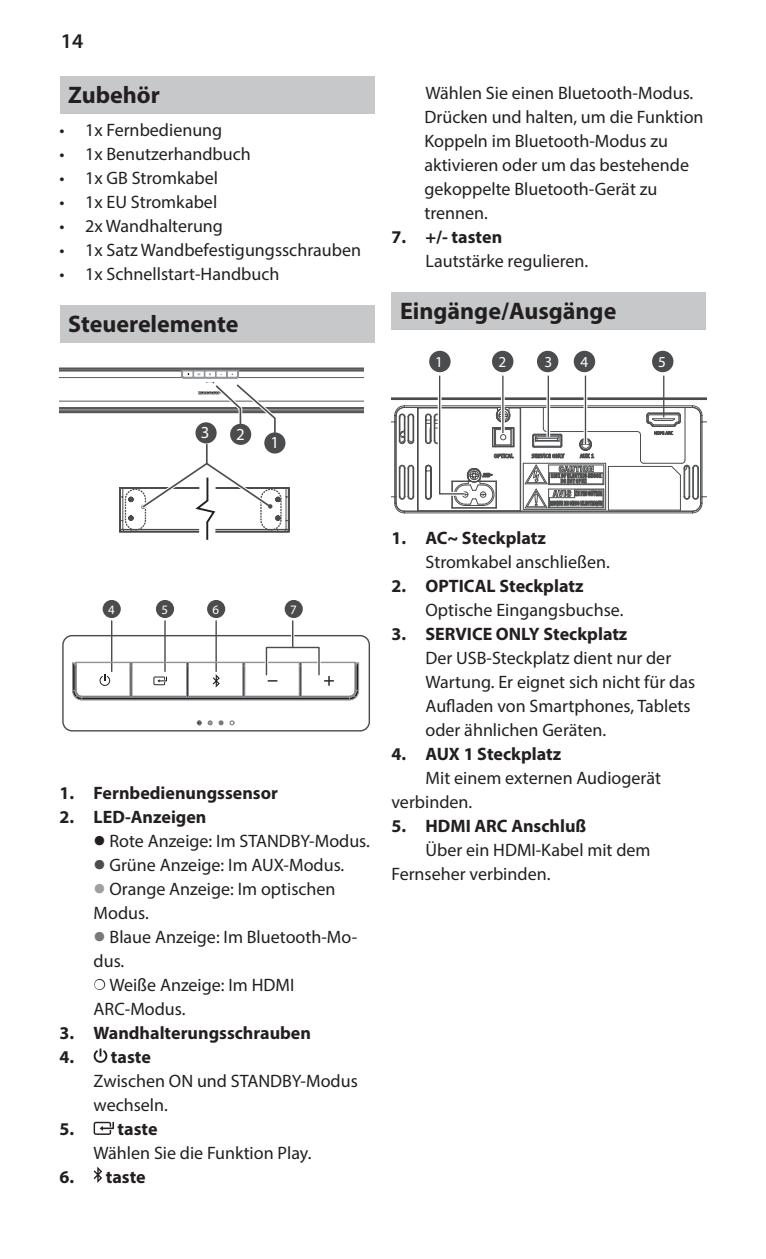
<style>
.page{position:relative;width:766px;height:1259px;background:#fff}
.page>*{position:absolute;margin:0;border:0;box-sizing:border-box;transform-origin:0 0}
.t1{font:700 24px "Myriad Pro";color:#231f20}
.t2{font:600 21px "Myriad Pro";color:#231f20}
.t3{font:18px/24px "Myriad Pro";color:#231f20}
.t4{font:700 18px "Myriad Pro";color:#231f20}
.t5{font:16.8px "Myriad Pro";color:#fff}
.t6{font:15.3px "Myriad Pro";color:#fff}
.t7{font:12.9px "Myriad Pro";color:#fff}
.s1{font-weight:700;font-size:36px}
.s2{font-weight:700;font-size:36px;color:#4b4c4d}
.s3{font-weight:700;font-size:36px;color:#9d9fa2}
.s4{font-weight:700;font-size:36px;color:#76787b}
</style>
<div class="page">
<div style="left:60px;top:77px;width:314px;height:37px;background:#c7c8ca"></div>
<div style="left:60px;top:306px;width:314px;height:37px;background:#c7c8ca"></div>
<div style="left:195px;top:422px;width:21px;height:21px;background:#4b4c4d;border-radius:50%"></div>
<div style="left:264px;top:432px;width:21px;height:21px;background:#4b4c4d;border-radius:50%"></div>
<div style="left:230px;top:424px;width:21px;height:21px;background:#4b4c4d;border-radius:50%"></div>
<svg style="left:60px;top:367px;width:304px;height:69px"></svg>
<svg style="left:119px;top:443px;width:170px;height:97px"></svg>
<svg style="left:94px;top:1048px;width:13px;height:15px"></svg>
<svg style="left:94px;top:1121px;width:20px;height:14px"></svg>
<svg style="left:94px;top:1166px;width:8px;height:17px"></svg>
<div style="left:391px;top:293px;width:315px;height:37px;background:#c7c8ca"></div>
<div style="left:103px;top:600px;width:18px;height:18px;background:#4b4c4d;border-radius:50%"></div>
<hr style="left:111px;top:621px;width:1px;height:50px;background:#4b4c4d">
<div style="left:156px;top:600px;width:18px;height:18px;background:#4b4c4d;border-radius:50%"></div>
<hr style="left:164px;top:621px;width:2px;height:50px;background:#4b4c4d">
<div style="left:207px;top:600px;width:18px;height:18px;background:#4b4c4d;border-radius:50%"></div>
<hr style="left:215px;top:621px;width:2px;height:50px;background:#4b4c4d">
<div style="left:284px;top:600px;width:19px;height:18px;background:#4b4c4d;border-radius:50%"></div>
<svg style="left:208px;top:720px;width:4px;height:5px"></svg>
<svg style="left:219px;top:720px;width:4px;height:5px"></svg>
<svg style="left:230px;top:720px;width:4px;height:5px"></svg>
<svg style="left:197px;top:720px;width:5px;height:5px"></svg>
<div style="left:62px;top:635px;width:308px;height:96px;border:1px solid #4b4c4d;border-radius:9px"></div>
<hr style="left:291px;top:621px;width:3px;height:26px;background:#fff">
<div style="left:265px;top:646px;width:55px;height:30px;border:3px solid #fff"></div>
<div style="left:266px;top:647px;width:53px;height:28px;border:1px solid #4b4c4d"></div>
<svg style="left:292px;top:621px;width:1px;height:26px"></svg>
<svg style="left:72px;top:662px;width:287px;height:38px"></svg>
<div style="left:492px;top:351px;width:21px;height:21px;background:#4b4c4d;border-radius:50%"></div>
<div style="left:537px;top:351px;width:21px;height:21px;background:#4b4c4d;border-radius:50%"></div>
<div style="left:573px;top:351px;width:22px;height:21px;background:#4b4c4d;border-radius:50%"></div>
<div style="left:651px;top:351px;width:22px;height:21px;background:#4b4c4d;border-radius:50%"></div>
<svg style="left:391px;top:372px;width:315px;height:141px"></svg>
<div style="left:429px;top:351px;width:21px;height:21px;background:#4b4c4d;border-radius:50%"></div>
<p class="t2" style="left:61px;top:33px;width:24px">14</p>
<h1 class="t1" style="left:68px;top:86px;width:93px">Zubehör</h1>
<p class="t3" style="left:60px;top:119px;width:164px">• 1x Fernbedienung</p>
<p class="t3" style="left:60px;top:143px;width:193px">• 1x Benutzerhandbuch</p>
<p class="t3" style="left:60px;top:167px;width:160px">• 1x GB Stromkabel</p>
<p class="t3" style="left:60px;top:191px;width:159px">• 1x EU Stromkabel</p>
<p class="t3" style="left:60px;top:215px;width:165px">• 2x Wandhalterung</p>
<p class="t3" style="left:60px;top:239px;width:303px">• 1x Satz Wandbefestigungsschrauben</p>
<p class="t3" style="left:60px;top:263px;width:221px">• 1x Schnellstart-Handbuch</p>
<h1 class="t1" style="left:68px;top:315px;width:172px">Steuerelemente</h1>
<p class="t5" style="left:201px;top:426px;width:10px">3</p>
<p class="t5" style="left:236px;top:428px;width:10px">2</p>
<p class="t5" style="left:270px;top:436px;width:10px">1</p>
<p class="t3" style="left:424px;top:82px;width:280px">Wählen Sie einen Bluetooth-Modus.<br>Drücken und halten, um die Funktion<br>Koppeln im Bluetooth-Modus zu aktivieren oder um das bestehende gekoppelte Bluetooth-Gerät zu trennen.</p>
<p class="t4" style="left:391px;top:230px;width:112px">7. +/- tasten</p>
<p class="t3" style="left:425px;top:250px;width:164px">Lautstärke regulieren.</p>
<h1 class="t1" style="left:400px;top:302px;width:218px">Eingänge/Ausgänge</h1>
<p class="t6" style="left:435px;top:356px;width:9px">1</p>
<p class="t6" style="left:498px;top:356px;width:9px">2</p>
<p class="t6" style="left:544px;top:356px;width:9px">3</p>
<p class="t6" style="left:580px;top:356px;width:9px">4</p>
<p class="t6" style="left:658px;top:356px;width:9px">5</p>
<p class="t7" style="left:108px;top:604px;width:8px">4</p>
<p class="t7" style="left:161px;top:604px;width:8px">5</p>
<p class="t7" style="left:212px;top:604px;width:8px">6</p>
<p class="t7" style="left:290px;top:604px;width:8px">7</p>
<p class="t4" style="left:60px;top:786px;width:220px">1. Fernbedienungssensor</p>
<p class="t4" style="left:60px;top:810px;width:148px">2. LED-Anzeigen</p>
<p class="t3" style="left:94px;top:830px;width:278px"><span class="s1">•</span> Rote Anzeige: Im STANDBY-Modus.</p>
<p class="t3" style="left:94px;top:854px;width:252px"><span class="s2">•</span> Grüne Anzeige: Im AUX-Modus.</p>
<p class="t3" style="left:94px;top:878px;width:243px"><span class="s3">•</span> Orange Anzeige: Im optischen<br>Modus.</p>
<p class="t3" style="left:94px;top:926px;width:265px"><span class="s4">•</span> Blaue Anzeige: Im Bluetooth-Mo&shy;dus.</p>
<p class="t3" style="left:94px;top:974px;width:202px"><span class="s1">•</span> Weiße Anzeige: Im HDMI<br>ARC-Modus.</p>
<p class="t4" style="left:60px;top:1026px;width:253px">3. Wandhalterungsschrauben</p>
<p class="t4" style="left:60px;top:1050px;width:93px">4. taste</p>
<p class="t3" style="left:94px;top:1070px;width:266px">Zwischen ON und STANDBY-Modus wechseln.</p>
<p class="t4" style="left:60px;top:1122px;width:16px">5.</p>
<p class="t4" style="left:118px;top:1122px;width:41px">taste</p>
<p class="t3" style="left:94px;top:1142px;width:219px">Wählen Sie die Funktion Play.</p>
<p class="t4" style="left:60px;top:1170px;width:88px">6. taste</p>
<p class="t4" style="left:391px;top:531px;width:156px">1. AC~ Steckplatz</p>
<p class="t3" style="left:425px;top:551px;width:186px">Stromkabel anschließen.</p>
<p class="t4" style="left:391px;top:579px;width:193px">2. OPTICAL Steckplatz</p>
<p class="t3" style="left:425px;top:599px;width:199px">Optische Eingangsbuchse.</p>
<p class="t4" style="left:391px;top:627px;width:237px">3. SERVICE ONLY Steckplatz</p>
<p class="t3" style="left:425px;top:647px;width:271px">Der USB-Steckplatz dient nur der<br>Wartung. Er eignet sich nicht für das<br>Aufladen von Smartphones, Tablets oder ähnlichen Geräten.</p>
<p class="t4" style="left:391px;top:747px;width:171px">4. AUX 1 Steckplatz</p>
<p class="t3" style="left:391px;top:767px;width:271px;text-indent:34px">Mit einem externen Audiogerät verbinden.</p>
<p class="t4" style="left:391px;top:819px;width:196px">5. HDMI ARC Anschluß</p>
<p class="t3" style="left:391px;top:839px;width:260px;text-indent:34px">Über ein HDMI-Kabel mit dem<br>Fernseher verbinden.</p>
</div>
